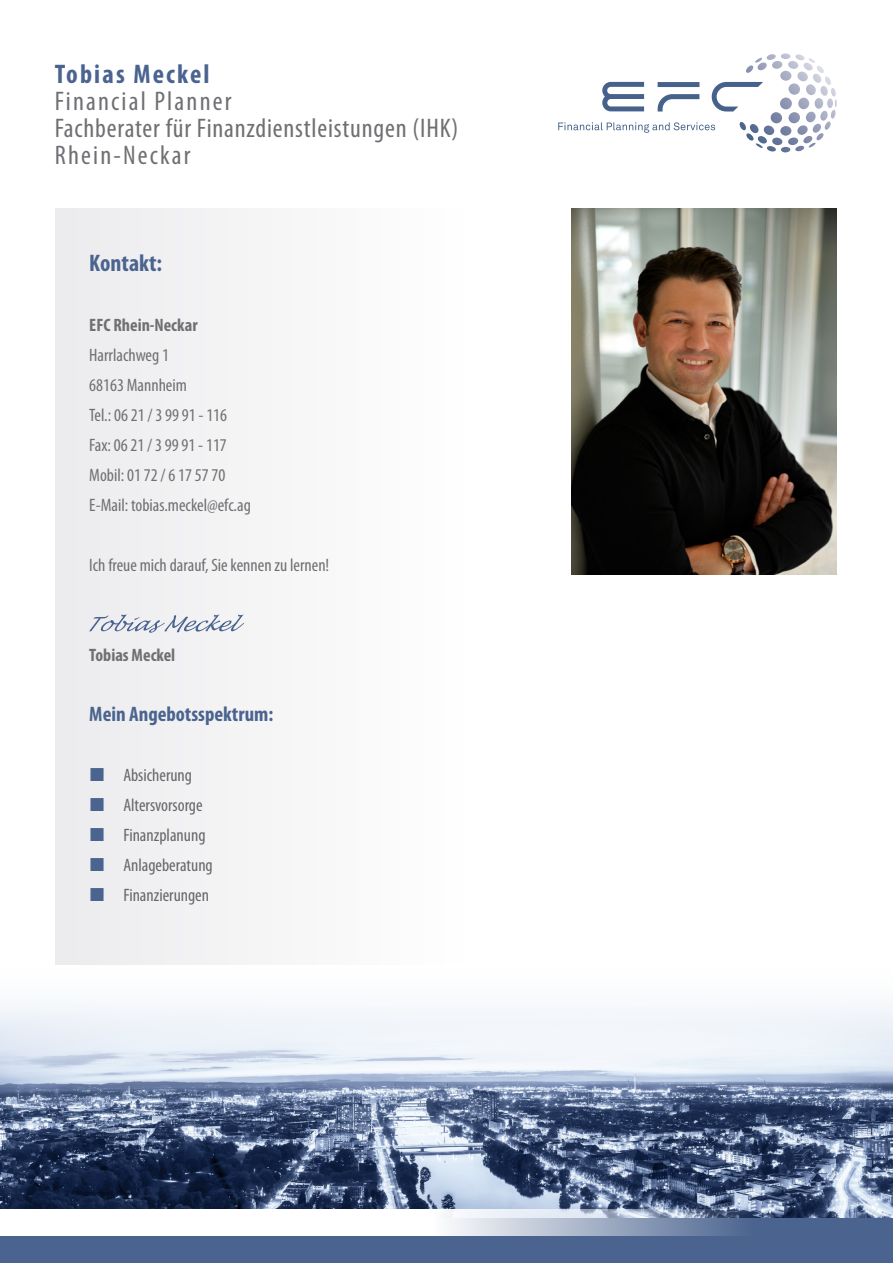
<style>
.page{position:relative;width:893px;height:1263px;background:#fff}
.page>*{position:absolute;margin:0;border:0;box-sizing:border-box;transform-origin:0 0}
.t1{font:condensed 27px "Myriad Pro";letter-spacing:.03em;color:#6f7073}
.t2{font:condensed 27px "Myriad Pro";letter-spacing:.08em;color:#6f7073}
.t3{font:700 condensed 27px "Myriad Pro";letter-spacing:.08em;color:#4b648f}
.t4{font:700 condensed 24px "Myriad Pro";color:#4b648f}
.t5{font:700 condensed 21px "Myriad Pro";color:#4b648f}
.t6{font:condensed 18px "Myriad Pro";color:#6f7073}
.t7{font:condensed 18px "Myriad Pro";color:#67676a}
.t8{font:700 condensed 18px "Myriad Pro";color:#6f7073}
</style>
<div class="page">
<img style="left:0;top:1006px;width:893px;height:203px">
<div style="left:55px;top:208px;width:408px;height:757px;background:#f5f5f6"></div>
<svg style="left:89px;top:614px;width:155px;height:19px"></svg>
<div style="left:0;top:1218px;width:893px;height:45px;background:#4b648f"></div>
<svg style="left:0;top:1209px;width:893px;height:26px;fill:#f7f9fb"></svg>
<svg style="left:602px;top:82px;width:42px;height:29px"></svg>
<svg style="left:658px;top:82px;width:41px;height:30px"></svg>
<svg style="left:712px;top:53px;width:124px;height:59px"></svg>
<svg style="left:558px;top:122px;width:157px;height:11px"></svg>
<img style="left:571px;top:208px;width:265px;height:366px">
<p class="t3" style="left:55px;top:57px;width:156px">Tobias Meckel</p>
<p class="t2" style="left:55px;top:84px;width:178px">Financial Planner</p>
<p class="t1" style="left:55px;top:111px;width:405px">Fachberater für Finanzdienstleistungen (IHK)</p>
<p class="t2" style="left:55px;top:138px;width:137px">Rhein-Neckar</p>
<p class="t4" style="left:89px;top:248px;width:74px">Kontakt:</p>
<p class="t8" style="left:89px;top:314px;width:110px">EFC Rhein-Neckar</p>
<p class="t6" style="left:89px;top:344px;width:81px">Harrlachweg 1</p>
<p class="t6" style="left:89px;top:374px;width:99px">68163 Mannheim</p>
<p class="t6" style="left:89px;top:404px;width:139px">Tel.: 06 21 / 3 99 91 - 116</p>
<p class="t6" style="left:89px;top:434px;width:139px">Fax: 06 21 / 3 99 91 - 117</p>
<p class="t6" style="left:89px;top:464px;width:138px">Mobil: 01 72 / 6 17 57 70</p>
<p class="t6" style="left:89px;top:494px;width:163px">E-Mail: tobias.meckel@efc.ag</p>
<p class="t6" style="left:89px;top:554px;width:241px">Ich freue mich darauf, Sie kennen zu lernen!</p>
<p class="t8" style="left:89px;top:644px;width:88px">Tobias Meckel</p>
<p class="t5" style="left:89px;top:701px;width:186px">Mein Angebotsspektrum:</p>
<p class="t7" style="left:123px;top:764px;width:70px">Absicherung</p>
<p class="t7" style="left:123px;top:794px;width:81px">Altersvorsorge</p>
<p class="t7" style="left:123px;top:824px;width:84px">Finanzplanung</p>
<p class="t7" style="left:123px;top:854px;width:91px">Anlageberatung</p>
<p class="t7" style="left:123px;top:884px;width:87px">Finanzierungen</p>
</div>
